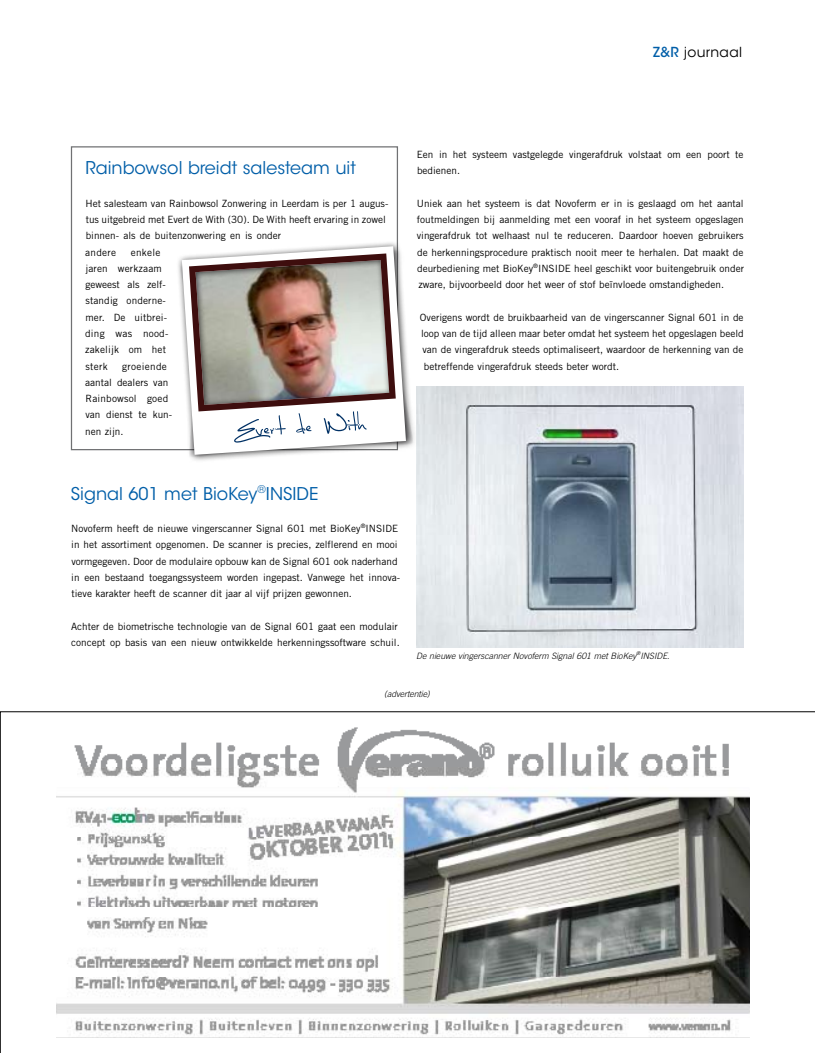
<style>
.page{position:relative;width:815px;height:1053px;background:#fff}
.page>*{position:absolute;margin:0;border:0;box-sizing:border-box;transform-origin:0 0}
.t1{font:17.5px "ITC Avant Garde Std";color:#005ea8}
.t2{font:13.75px "ITC Avant Garde Std";letter-spacing:.02em;color:#000}
.t3{font:10px/16.2px "Trade Gothic LT Std";color:#000}
.t4{font:italic 300 8.75px "Trade Gothic LT Std";color:#000}
.s1{font-weight:500;color:#005ea8}
</style>
<div class="page">
<svg style="left:0;top:711px;width:815px;height:341px"></svg>
<img style="left:56px;top:725px;width:693px;height:312px">
<img style="left:179px;top:249px;width:236px;height:209px">
<img style="left:417px;top:386px;width:327px;height:261px">
<h2 class="t2" style="left:653px;top:44px;width:90px"><span class="s1">Z&amp;R</span> journaal</h2>
<h1 class="t1" style="left:86px;top:157px;width:272px">Rainbowsol breidt salesteam uit</h1>
<p class="t3" style="left:85px;top:195px;width:305px">Het salesteam van Rainbowsol Zonwering in Leerdam is per 1 augus&shy;tus uitgebreid met Evert de With (30). De With heeft ervaring in zowel binnen- als de buitenzonwering en is onder<br>andere</p>
<p class="t3" style="left:85px;top:244px;width:85px;text-indent:46px">enkele jaren werkzaam geweest als zelf&shy;standig onderne&shy;mer. De uitbrei&shy;ding was nood&shy;zakelijk om het sterk</p>
<p class="t3" style="left:85px;top:357px;width:88px;text-indent:37px">groeiende aantal dealers van<br>Rainbowsol goed van dienst te kun&shy;nen zijn.</p>
<p class="t3" style="left:417px;top:146px;width:328px">Een in het systeem vastgelegde vingerafdruk volstaat om een poort te bedienen.</p>
<p class="t3" style="left:417px;top:195px;width:329px;text-align:justify">Uniek aan het systeem is dat Novoferm er in is geslaagd om het aantal foutmeldingen bij aanmelding met een vooraf in het systeem opgeslagen vingerafdruk tot welhaast nul te reduceren. Daardoor hoeven gebruikers de herkenningsprocedure praktisch nooit meer te herhalen. Dat maakt de deurbediening met BioKey<sup>®</sup>INSIDE heel geschikt voor buitengebruik onder zware, bijvoorbeeld door het weer of stof beïnvloede omstandigheden.</p>
<p class="t3" style="left:420px;top:309px;width:325px;text-align:justify">Overigens wordt de bruikbaarheid van de vingerscanner Signal 601 in de loop van de tijd alleen maar beter omdat het systeem het opgeslagen beeld van de vingerafdruk steeds optimaliseert, waardoor de herkenning van de betreffende vingerafdruk steeds beter wordt.</p>
<h1 class="t1" style="left:71px;top:482px;width:222px">Signal 601 met BioKey<sup>®</sup>INSIDE</h1>
<p class="t3" style="left:71px;top:520px;width:330px">Novoferm heeft de nieuwe vingerscanner Signal 601 met BioKey<sup>®</sup>INSIDE in het assortiment opgenomen. De scanner is precies, zelflerend en mooi vormgegeven. Door de modulaire opbouw kan de Signal 601 ook naderhand in een bestaand toegangssysteem worden ingepast. Vanwege het innova&shy;tieve karakter heeft de scanner dit jaar al vijf prijzen gewonnen.</p>
<p class="t3" style="left:71px;top:617px;width:330px">Achter de biometrische technologie van de Signal 601 gaat een modulair concept op basis van een nieuw ontwikkelde herkenningssoftware schuil.</p>
<p class="t4" style="left:416px;top:650px;width:255px">De nieuwe vingerscanner Novoferm Signal 601 met BioKey<sup>®</sup>INSIDE.</p>
<p class="t4" style="left:384px;top:688px;width:47px">(advertentie)</p>
</div>
